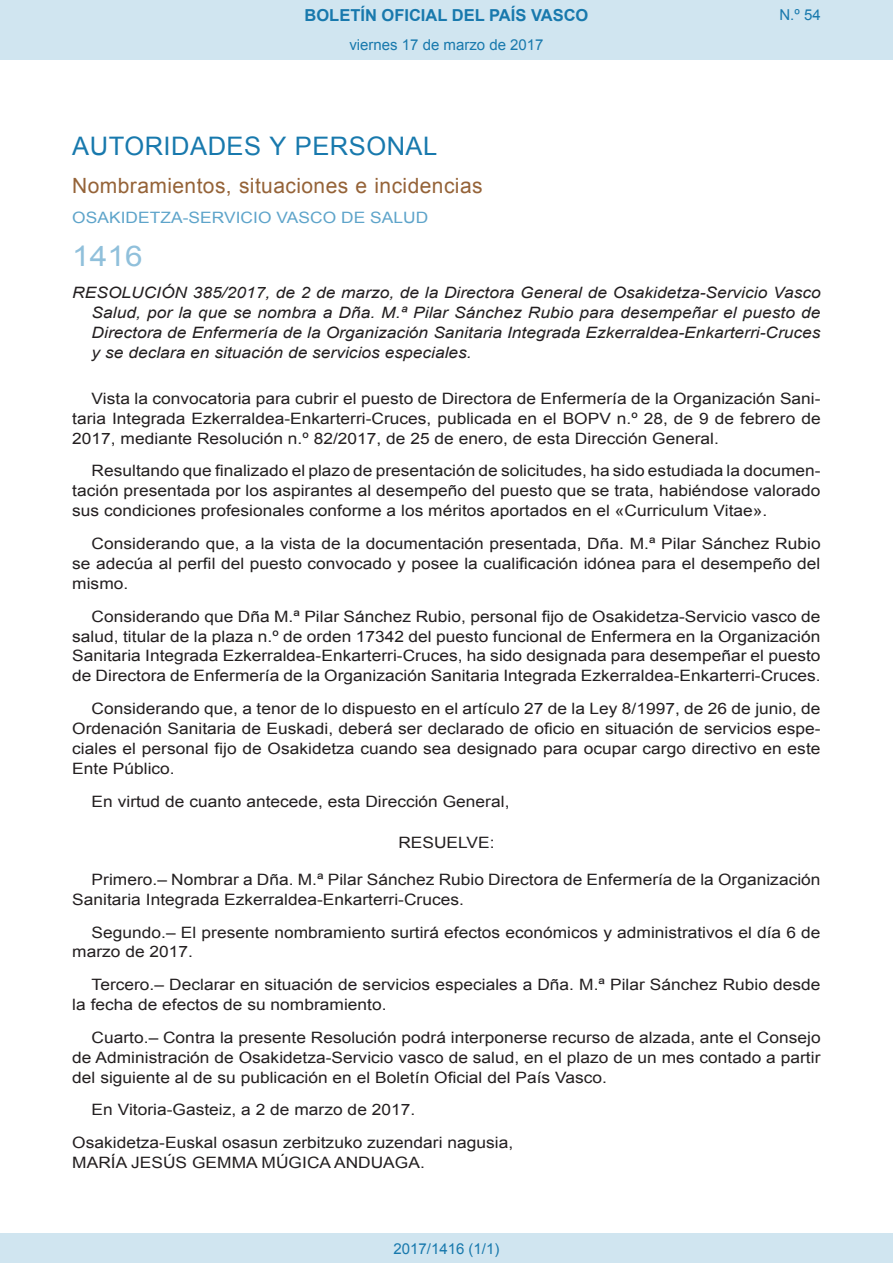
<style>
.page{position:relative;width:893px;height:1263px;background:#fff}
.page>*{position:absolute;margin:0;border:0;box-sizing:border-box;transform-origin:0 0}
.BOPVOrden{font:28.5px "Arial";color:#90c0db;scale:1.11 1}
.BOPVSeccion{font:25.5px "Arial";letter-spacing:.02em;color:#1879ad}
.BOPVSubseccion{font:21px "Arial";letter-spacing:.02em;color:#956338}
.t1{font:700 16.5px "Arial";color:#1879ad}
.BOPVDetalle{font:15.6px/20px "Arial";color:#231f20;text-align:justify;scale:1.11 1}
.BOPVTitulo{font:italic 15.6px/20px "Arial";color:#231f20;text-align:justify;scale:1.11 1}
.BOPVFirmaPuesto{font:15.6px "Arial";color:#231f20;scale:1.11 1}
.BOPVFirmaLugFec{font:15.6px "Arial";color:#231f20;scale:1.11 1}
.BOPVOrganismo{font:15.6px "Arial";letter-spacing:.005em;color:#5ea4ca;scale:1.11 1}
.BOPVFirmaNombre{font:15.6px "Arial";color:#231f20;scale:1.11 1}
.BOPVClave{font:15.6px "Arial";color:#231f20;scale:1.11 1}
.Paginacion_Centro{font:15px "Arial";color:#1879ad}
</style>
<div class="page">
<div style="left:0;top:0;width:893px;height:60px;background:#d0e5f0"></div>
<div style="left:0;top:1233px;width:893px;height:30px;background:#d0e5f0"></div>
<p class="t1" style="left:305px;top:4px;width:285px">BOLETÍN OFICIAL DEL PAÍS VASCO</p>
<p class="Paginacion_Centro" style="left:349px;top:35px;width:196px">viernes 17 de marzo de 2017</p>
<p class="Paginacion_Centro" style="left:779px;top:5px;width:43px">N.º 54</p>
<p class="BOPVSeccion" style="left:72px;top:129px;width:367px">AUTORIDADES Y PERSONAL</p>
<p class="BOPVSubseccion" style="left:72px;top:171px;width:412px">Nombramientos, situaciones e incidencias</p>
<p class="BOPVOrganismo" style="left:72px;top:207px;width:322px">OSAKIDETZA-SERVICIO VASCO DE SALUD</p>
<p class="BOPVOrden" style="left:72px;top:237px;width:65px">1416</p>
<p class="BOPVTitulo" style="left:92px;top:283px;width:658px;text-indent:-19px">RESOLUCIÓN 385/2017, de 2 de marzo, de la Directora General de Osakidetza-Servicio Vasco Salud, por la que se nombra a Dña. M.ª Pilar Sánchez Rubio para desempeñar el puesto de Directora de Enfermería de la Organización Sanitaria Integrada Ezkerraldea-Enkarterri-Cruces y se declara en situación de servicios especiales.</p>
<p class="BOPVDetalle" style="left:72px;top:388px;width:676px;text-indent:19px">Vista la convocatoria para cubrir el puesto de Directora de Enfermería de la Organización Sani&shy;taria Integrada Ezkerraldea-Enkarterri-Cruces, publicada en el BOPV n.º 28, de 9 de febrero de 2017, mediante Resolución n.º 82/2017, de 25 de enero, de esta Dirección General.</p>
<p class="BOPVDetalle" style="left:72px;top:461px;width:676px;text-indent:19px">Resultando que finalizado el plazo de presentación de solicitudes, ha sido estudiada la documen&shy;tación presentada por los aspirantes al desempeño del puesto que se trata, habiéndose valorado sus condiciones profesionales conforme a los méritos aportados en el «Curriculum Vitae».</p>
<p class="BOPVDetalle" style="left:72px;top:534px;width:676px;text-indent:19px">Considerando que, a la vista de la documentación presentada, Dña. M.ª Pilar Sánchez Rubio se adecúa al perfil del puesto convocado y posee la cualificación idónea para el desempeño del mismo.</p>
<p class="BOPVDetalle" style="left:72px;top:606px;width:676px;text-indent:19px">Considerando que Dña M.ª Pilar Sánchez Rubio, personal fijo de Osakidetza-Servicio vasco de salud, titular de la plaza n.º de orden 17342 del puesto funcional de Enfermera en la Organización Sanitaria Integrada Ezkerraldea-Enkarterri-Cruces, ha sido designada para desempeñar el puesto de Directora de Enfermería de la Organización Sanitaria Integrada Ezkerraldea-Enkarterri-Cruces.</p>
<p class="BOPVDetalle" style="left:72px;top:699px;width:676px;text-indent:19px">Considerando que, a tenor de lo dispuesto en el artículo 27 de la Ley 8/1997, de 26 de junio, de Ordenación Sanitaria de Euskadi, deberá ser declarado de oficio en situación de servicios espe&shy;ciales el personal fijo de Osakidetza cuando sea designado para ocupar cargo directivo en este Ente Público.</p>
<p class="BOPVDetalle" style="left:92px;top:791px;width:378px">En virtud de cuanto antecede, esta Dirección General,</p>
<p class="BOPVClave" style="left:398px;top:832px;width:88px">RESUELVE:</p>
<p class="BOPVDetalle" style="left:72px;top:869px;width:676px;text-indent:19px">Primero.– Nombrar a Dña. M.ª Pilar Sánchez Rubio Directora de Enfermería de la Organización<br>Sanitaria Integrada Ezkerraldea-Enkarterri-Cruces.</p>
<p class="BOPVDetalle" style="left:72px;top:922px;width:676px;text-indent:19px">Segundo.– El presente nombramiento surtirá efectos económicos y administrativos el día 6 de marzo de 2017.</p>
<p class="BOPVDetalle" style="left:72px;top:975px;width:676px;text-indent:19px">Tercero.– Declarar en situación de servicios especiales a Dña. M.ª Pilar Sánchez Rubio desde la fecha de efectos de su nombramiento.</p>
<p class="BOPVDetalle" style="left:72px;top:1027px;width:676px;text-indent:19px">Cuarto.– Contra la presente Resolución podrá interponerse recurso de alzada, ante el Consejo de Administración de Osakidetza-Servicio vasco de salud, en el plazo de un mes contado a partir del siguiente al de su publicación en el Boletín Oficial del País Vasco.</p>
<p class="BOPVFirmaLugFec" style="left:92px;top:1100px;width:293px">En Vitoria-Gasteiz, a 2 de marzo de 2017.</p>
<p class="BOPVFirmaPuesto" style="left:72px;top:1132px;width:399px">Osakidetza-Euskal osasun zerbitzuko zuzendari nagusia,</p>
<p class="BOPVFirmaNombre" style="left:72px;top:1152px;width:319px">MARÍA JESÚS GEMMA MÚGICA ANDUAGA.</p>
<p class="Paginacion_Centro" style="left:393px;top:1238px;width:107px">2017/1416 (1/1)</p>
</div>
